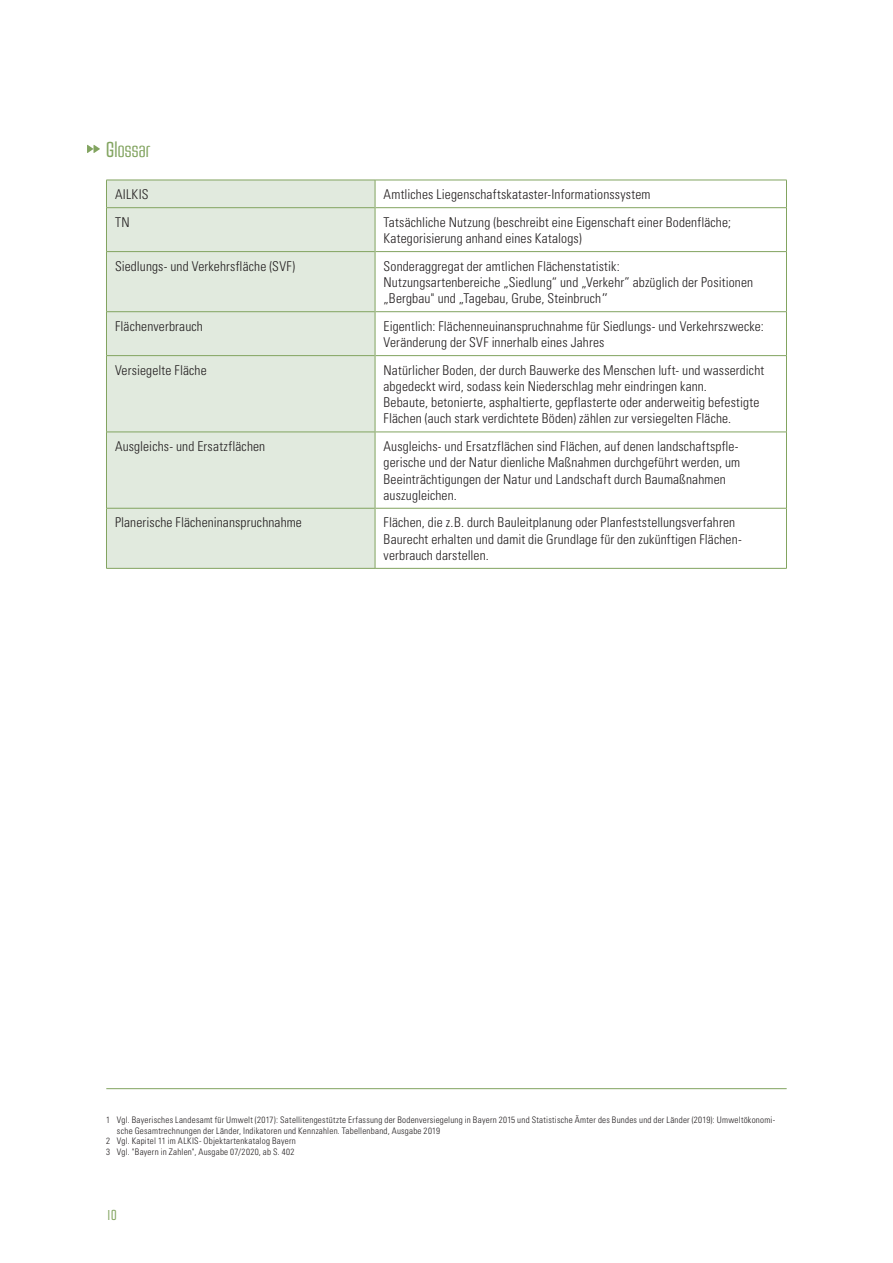
<style>
.page{position:relative;width:893px;height:1263px;background:#fff}
.page>*{position:absolute;margin:0;border:0;box-sizing:border-box;transform-origin:0 0}
.t1{font:300 22.5px "Jay Gothic URW";letter-spacing:.01em;color:#82a460}
.t2{font:300 15px "Jay Gothic URW";color:#82a460}
.t3{font:300 condensed 13.5px/16.2px "Univers LT";letter-spacing:.01em;color:#231f20}
.t4{font:300 condensed 9px "Univers LT";letter-spacing:.025em;color:#231f20}
.s1{font-stretch:normal}
</style>
<div class="page">
<div style="left:107px;top:181px;width:268px;height:387px;background:#e1eade"></div>
<hr style="left:106px;top:180px;width:269px;height:1px;background:#82a460">
<hr style="left:375px;top:180px;width:412px;height:1px;background:#82a460">
<svg style="left:786px;top:180px;width:1px;height:27px"></svg>
<hr style="left:106px;top:207px;width:269px;height:1px;background:#82a460">
<hr style="left:375px;top:207px;width:412px;height:1px;background:#82a460">
<hr style="left:786px;top:208px;width:1px;height:43px;background:#82a460">
<hr style="left:106px;top:251px;width:269px;height:1px;background:#82a460">
<hr style="left:375px;top:251px;width:412px;height:1px;background:#82a460">
<hr style="left:786px;top:252px;width:1px;height:59px;background:#82a460">
<hr style="left:106px;top:311px;width:269px;height:1px;background:#82a460">
<hr style="left:375px;top:311px;width:412px;height:1px;background:#82a460">
<hr style="left:786px;top:312px;width:1px;height:43px;background:#82a460">
<hr style="left:106px;top:355px;width:269px;height:1px;background:#82a460">
<hr style="left:375px;top:355px;width:412px;height:1px;background:#82a460">
<hr style="left:786px;top:356px;width:1px;height:76px;background:#82a460">
<hr style="left:106px;top:432px;width:269px;height:1px;background:#82a460">
<hr style="left:375px;top:432px;width:412px;height:1px;background:#82a460">
<hr style="left:786px;top:432px;width:1px;height:76px;background:#82a460">
<hr style="left:106px;top:508px;width:269px;height:1px;background:#82a460">
<hr style="left:375px;top:508px;width:412px;height:1px;background:#82a460">
<hr style="left:786px;top:508px;width:1px;height:60px;background:#82a460">
<hr style="left:106px;top:568px;width:269px;height:1px;background:#82a460">
<hr style="left:375px;top:568px;width:412px;height:1px;background:#82a460">
<svg style="left:375px;top:180px;width:1px;height:28px"></svg>
<hr style="left:375px;top:208px;width:1px;height:44px;background:#82a460">
<hr style="left:375px;top:252px;width:1px;height:60px;background:#82a460">
<hr style="left:375px;top:312px;width:1px;height:44px;background:#82a460">
<hr style="left:375px;top:356px;width:1px;height:76px;background:#82a460">
<hr style="left:375px;top:432px;width:1px;height:76px;background:#82a460">
<hr style="left:375px;top:508px;width:1px;height:60px;background:#82a460">
<svg style="left:106px;top:180px;width:1px;height:27px"></svg>
<hr style="left:106px;top:208px;width:1px;height:43px;background:#82a460">
<hr style="left:106px;top:252px;width:1px;height:59px;background:#82a460">
<hr style="left:106px;top:312px;width:1px;height:43px;background:#82a460">
<hr style="left:106px;top:356px;width:1px;height:76px;background:#82a460">
<hr style="left:106px;top:432px;width:1px;height:76px;background:#82a460">
<hr style="left:106px;top:508px;width:1px;height:60px;background:#82a460">
<svg style="left:87px;top:145px;width:13px;height:8px"></svg>
<hr style="left:106px;top:1088px;width:681px;height:1px;background:#82a460">
<h1 class="t1" style="left:106px;top:137px;width:46px">Glossar</h1>
<p class="t3" style="left:115px;top:186px;width:35px">AILKIS</p>
<p class="t3" style="left:384px;top:186px;width:269px">Amtliches Liegenschaftskataster-Informationssystem</p>
<p class="t3" style="left:115px;top:214px;width:16px">TN</p>
<p class="t3" style="left:384px;top:214px;width:349px">Tatsächliche Nutzung (beschreibt eine Eigenschaft einer Bodenfläche;<br>Kategorisierung anhand eines Katalogs)</p>
<p class="t3" style="left:115px;top:258px;width:182px">Siedlungs- und Verkehrsfläche (SVF)</p>
<p class="t3" style="left:384px;top:258px;width:371px">Sonderaggregat der amtlichen Flächenstatistik:<br>Nutzungsartenbereiche „Siedlung“ und „Verkehr” abzüglich der Positionen „Bergbau" und „Tagebau, Grube, Steinbruch<span class="s1">”</span></p>
<p class="t3" style="left:115px;top:318px;width:89px">Flächenverbrauch</p>
<p class="t3" style="left:384px;top:318px;width:382px">Eigentlich: Flächenneuinanspruchnahme für Siedlungs- und Verkehrszwecke:<br>Veränderung der SVF innerhalb eines Jahres</p>
<p class="t3" style="left:115px;top:362px;width:93px">Versiegelte Fläche</p>
<p class="t3" style="left:384px;top:362px;width:382px">Natürlicher Boden, der durch Bauwerke des Menschen luft- und wasserdicht abgedeckt wird, sodass kein Niederschlag mehr eindringen kann.<br>Bebaute, betonierte, asphaltierte, gepflasterte oder anderweitig befestigte Flächen (auch stark verdichtete Böden) zählen zur versiegelten Fläche.</p>
<p class="t3" style="left:115px;top:438px;width:152px">Ausgleichs- und Ersatzflächen</p>
<p class="t3" style="left:384px;top:438px;width:358px">Ausgleichs- und Ersatzflächen sind Flächen, auf denen landschaftspfle&shy;gerische und der Natur dienliche Maßnahmen durchgeführt werden, um Beeinträchtigungen der Natur und Landschaft durch Baumaßnahmen auszugleichen.</p>
<p class="t3" style="left:115px;top:515px;width:188px">Planerische Flächeninanspruchnahme</p>
<p class="t3" style="left:384px;top:515px;width:360px">Flächen, die z.B. durch Bauleitplanung oder Planfeststellungsverfahren<br>Baurecht erhalten und damit die Grundlage für den zukünftigen Flächen&shy;verbrauch darstellen.</p>
<p class="t4" style="left:106px;top:1114px;width:670px">1 Vgl. Bayerisches Landesamt für Umwelt (2017): Satellitengestützte Erfassung der Bodenversiegelung in Bayern 2015 und Statistische Ämter des Bundes und der Länder (2019): Umweltökonomi-</p>
<p class="t4" style="left:117px;top:1125px;width:325px">sche Gesamtrechnungen der Länder, Indikatoren und Kennzahlen. Tabellenband, Ausgabe 2019</p>
<p class="t4" style="left:106px;top:1136px;width:191px">2 Vgl. Kapitel 11 im ALKIS- Objektartenkatalog Bayern</p>
<p class="t4" style="left:106px;top:1147px;width:190px">3 Vgl. "Bayern in Zahlen", Ausgabe 07/2020, ab S. 402</p>
<p class="t2" style="left:106px;top:1207px;width:12px">10</p>
</div>
